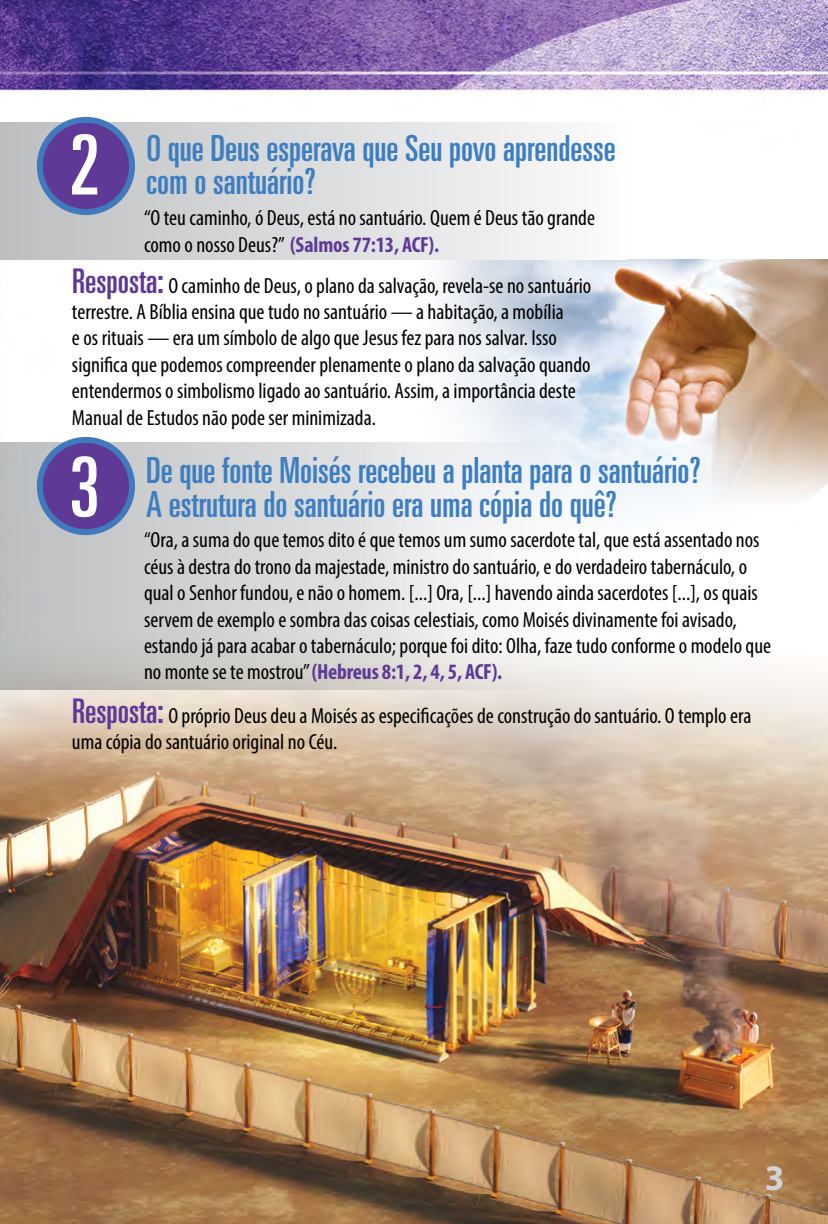
<style>
.page{position:relative;width:828px;height:1224px;background:#fff}
.page>*{position:absolute;margin:0;border:0;box-sizing:border-box;transform-origin:0 0}
.t1{font:ultra-condensed 83px "Univers";color:#fff}
.t2{font:ultra-condensed 36px/34px "Univers";color:#3c7ec1}
.t3{font:700 36px "Myriad Pro";color:#d1d3d4}
.t4{font:condensed 22px/26.4px "Myriad Pro";color:#000}
.s1{font-weight:700;color:#5e3a96}
.s2{font-family:"Univers";font-stretch:ultra-condensed;font-size:34px;color:#5e3a96}
</style>
<div class="page">
<img style="left:0;top:0;width:828px;height:1224px">
<svg style="left:0;top:443px;width:628px;height:246px;background:#d6d7d7"></svg>
<div style="left:40px;top:440px;width:92px;height:92px;background:#5e3a96;border-radius:50%"></div>
<div style="left:37px;top:437px;width:98px;height:98px;border:6px solid #4179bd;border-radius:50%"></div>
<img style="left:374px;top:259px;width:454px;height:316px">
<div style="left:0;top:123px;width:628px;height:136px;background:linear-gradient(to right,#b8bcc0,#fdfcfc)"></div>
<div style="left:40px;top:120px;width:92px;height:92px;background:#5e3a96;border-radius:50%"></div>
<div style="left:37px;top:117px;width:98px;height:98px;border:6px solid #4179bd;border-radius:50%"></div>
<svg style="left:0;top:669px;width:1px;height:20px"></svg>
<h1 class="t1" style="left:69px;top:118px;width:32px">2</h1>
<h2 class="t2" style="left:146px;top:131px;width:471px">O que Deus esperava que Seu povo aprendesse com o santuário?</h2>
<p class="t4" style="left:144px;top:204px;width:453px">“O teu caminho, ó Deus, está no santuário. Quem é Deus tão grande como o nosso Deus?” <span class="s1">(Salmos 77:13, ACF).</span></p>
<p class="t4" style="left:72px;top:272px;width:521px"><span class="s2">Resposta:</span> O caminho de Deus, o plano da salvação, revela-se no santuário terrestre. A Bíblia ensina que tudo no santuário — a habitação, a mobília<br>e os rituais — era um símbolo de algo que Jesus fez para nos salvar. Isso significa que podemos compreender plenamente o plano da salvação quando entendermos o simbolismo ligado ao santuário. Assim, a importância deste Manual de Estudos não pode ser minimizada.</p>
<h1 class="t1" style="left:69px;top:440px;width:32px">3</h1>
<h2 class="t2" style="left:146px;top:453px;width:556px">De que fonte Moisés recebeu a planta para o santuário?<br>A estrutura do santuário era uma cópia do quê?</h2>
<p class="t4" style="left:144px;top:527px;width:629px">“Ora, a suma do que temos dito é que temos um sumo sacerdote tal, que está assentado nos céus à destra do trono da majestade, ministro do santuário, e do verdadeiro tabernáculo, o qual o Senhor fundou, e não o homem. [...] Ora, [...] havendo ainda sacerdotes [...], os quais servem de exemplo e sombra das coisas celestiais, como Moisés divinamente foi avisado, estando já para acabar o tabernáculo; porque foi dito: Olha, faze tudo conforme o modelo que no monte se te mostrou” <span class="s1">(Hebreus 8:1, 2, 4, 5, ACF).</span></p>
<p class="t4" style="left:72px;top:702px;width:681px"><span class="s2">Resposta:</span> O próprio Deus deu a Moisés as especificações de construção do santuário. O templo era uma cópia do santuário original no Céu.</p>
<h2 class="t3" style="left:765px;top:1155px;width:21px">3</h2>
</div>
